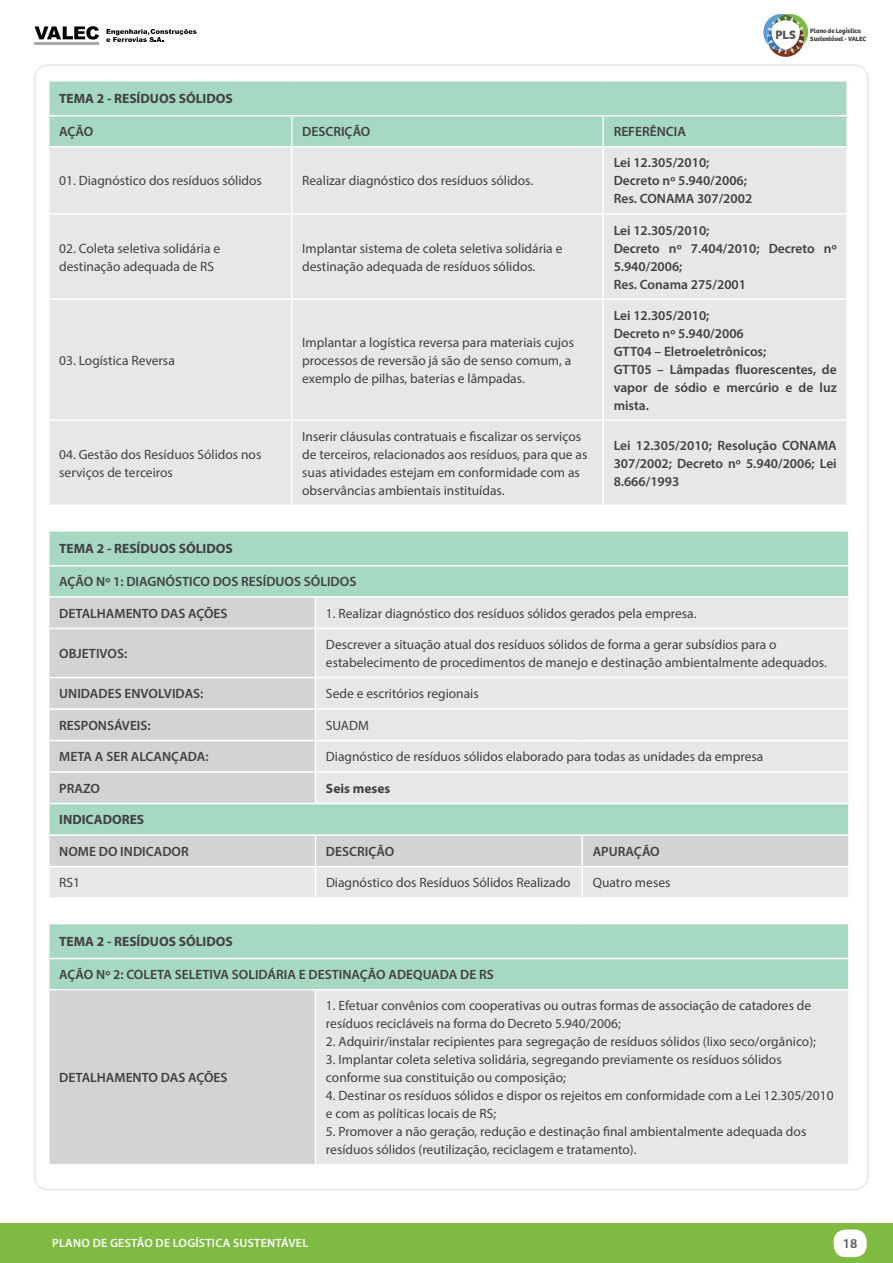
<style>
.page{position:relative;width:893px;height:1263px;background:#fff}
.page>*{position:absolute;margin:0;border:0;box-sizing:border-box;transform-origin:0 0}
.t1{font:13.5px/18px "Myriad Pro";color:#414042}
.t2{font:600 13.5px/18px "Myriad Pro";color:#414042}
.t3{font:700 13.5px "Myriad Pro";color:#414042}
.t4{font:600 13.5px "Myriad Pro";color:#58595b}
.t5{font:600 12px "Myriad Pro";letter-spacing:.02em;color:#fff}
.t6{font:700 6.45px/7.5px "Bree";color:#414042}
.s1{font-size:12.6px;color:#58595b}
</style>
<div class="page">
<div style="left:0;top:1224px;width:893px;height:39px;background:#7fbb42"></div>
<div style="left:834px;top:1229px;width:33px;height:28px;background:#fff;border-radius:12px"></div>
<hr style="left:35px;top:42px;width:64px;height:3px;background:#a7a9ac">
<svg style="left:35px;top:26px;width:64px;height:14px"></svg>
<svg style="left:106px;top:29px;width:91px;height:13px"></svg>
<svg style="left:763px;top:14px;width:45px;height:43px"></svg>
<div style="left:50px;top:81px;width:796px;height:65px;background:#a6d8c2"></div>
<div style="left:50px;top:148px;width:796px;height:357px;background:#e6e7e8"></div>
<hr style="left:291px;top:148px;width:1px;height:65px;background:#fff">
<hr style="left:602px;top:148px;width:2px;height:65px;background:#fff">
<hr style="left:48px;top:213px;width:244px;height:2px;background:#fff">
<hr style="left:292px;top:213px;width:311px;height:2px;background:#fff">
<hr style="left:291px;top:215px;width:1px;height:83px;background:#fff">
<hr style="left:603px;top:213px;width:245px;height:2px;background:#fff">
<hr style="left:602px;top:215px;width:2px;height:83px;background:#fff">
<hr style="left:48px;top:298px;width:244px;height:2px;background:#fff">
<hr style="left:292px;top:298px;width:311px;height:2px;background:#fff">
<hr style="left:291px;top:300px;width:1px;height:119px;background:#fff">
<hr style="left:603px;top:298px;width:245px;height:2px;background:#fff">
<hr style="left:602px;top:300px;width:2px;height:119px;background:#fff">
<hr style="left:48px;top:419px;width:244px;height:2px;background:#fff">
<hr style="left:292px;top:419px;width:311px;height:2px;background:#fff">
<hr style="left:291px;top:421px;width:1px;height:84px;background:#fff">
<hr style="left:603px;top:419px;width:245px;height:2px;background:#fff">
<hr style="left:602px;top:421px;width:2px;height:84px;background:#fff">
<hr style="left:48px;top:115px;width:244px;height:1px;background:#fff">
<hr style="left:292px;top:115px;width:311px;height:1px;background:#fff">
<hr style="left:291px;top:116px;width:1px;height:30px;background:#fff">
<hr style="left:603px;top:115px;width:245px;height:1px;background:#fff">
<hr style="left:602px;top:116px;width:2px;height:30px;background:#fff">
<div style="left:49px;top:532px;width:799px;height:64px;background:#a6d8c2"></div>
<div style="left:49px;top:598px;width:266px;height:142px;background:#d1d3d4"></div>
<div style="left:316px;top:598px;width:532px;height:142px;background:#e6e7e8"></div>
<svg style="left:49px;top:741px;width:799px;height:156px;background:#d2ddda"></svg>
<hr style="left:315px;top:628px;width:267px;height:1px;background:#fff">
<hr style="left:582px;top:628px;width:268px;height:1px;background:#fff">
<hr style="left:315px;top:677px;width:267px;height:1px;background:#fff">
<hr style="left:582px;top:677px;width:268px;height:1px;background:#fff">
<hr style="left:315px;top:708px;width:267px;height:2px;background:#fff">
<hr style="left:582px;top:708px;width:268px;height:2px;background:#fff">
<hr style="left:315px;top:771px;width:267px;height:2px;background:#fff">
<hr style="left:582px;top:771px;width:268px;height:2px;background:#fff">
<hr style="left:315px;top:741px;width:1px;height:30px;background:#fff">
<hr style="left:315px;top:773px;width:1px;height:30px;background:#fff">
<hr style="left:48px;top:628px;width:267px;height:1px;background:#fff">
<hr style="left:48px;top:677px;width:267px;height:1px;background:#fff">
<hr style="left:48px;top:708px;width:267px;height:2px;background:#fff">
<hr style="left:48px;top:771px;width:267px;height:2px;background:#fff">
<hr style="left:315px;top:836px;width:1px;height:30px;background:#fff">
<hr style="left:581px;top:836px;width:2px;height:30px;background:#fff">
<hr style="left:48px;top:866px;width:267px;height:1px;background:#fff">
<hr style="left:315px;top:866px;width:267px;height:1px;background:#fff">
<hr style="left:315px;top:867px;width:1px;height:30px;background:#fff">
<hr style="left:582px;top:866px;width:268px;height:1px;background:#fff">
<hr style="left:581px;top:867px;width:2px;height:30px;background:#fff">
<hr style="left:48px;top:565px;width:267px;height:1px;background:#fff">
<hr style="left:315px;top:565px;width:267px;height:1px;background:#fff">
<hr style="left:582px;top:565px;width:268px;height:1px;background:#fff">
<hr style="left:48px;top:803px;width:267px;height:1px;background:#fff">
<hr style="left:315px;top:803px;width:267px;height:1px;background:#fff">
<hr style="left:582px;top:803px;width:268px;height:1px;background:#fff">
<hr style="left:48px;top:834px;width:267px;height:2px;background:#fff">
<hr style="left:315px;top:834px;width:267px;height:2px;background:#fff">
<hr style="left:582px;top:834px;width:268px;height:2px;background:#fff">
<div style="left:49px;top:924px;width:799px;height:65px;background:#a6d8c2"></div>
<div style="left:49px;top:990px;width:266px;height:175px;background:#d1d3d4"></div>
<div style="left:315px;top:990px;width:534px;height:175px;background:#e6e7e8"></div>
<hr style="left:48px;top:958px;width:267px;height:1px;background:#fff">
<hr style="left:315px;top:958px;width:267px;height:1px;background:#fff">
<hr style="left:582px;top:958px;width:268px;height:1px;background:#fff">
<hr style="left:848px;top:990px;width:2px;height:174px;background:#fff">
<hr style="left:315px;top:1164px;width:267px;height:1px;background:#fff">
<hr style="left:582px;top:1164px;width:268px;height:1px;background:#fff">
<hr style="left:315px;top:990px;width:1px;height:174px;background:#fff">
<hr style="left:48px;top:1164px;width:267px;height:1px;background:#fff">
<p class="t3" style="left:59px;top:90px;width:174px">TEMA 2 - RESÍDUOS SÓLIDOS</p>
<p class="t2" style="left:59px;top:122px;width:36px">AÇÃO</p>
<p class="t2" style="left:302px;top:122px;width:70px">DESCRIÇÃO</p>
<p class="t2" style="left:614px;top:122px;width:74px">REFERÊNCIA</p>
<p class="t1" style="left:59px;top:172px;width:204px">01. Diagnóstico dos resíduos sólidos</p>
<p class="t1" style="left:302px;top:172px;width:232px">Realizar diagnóstico dos resíduos sólidos.</p>
<p class="t2" style="left:614px;top:154px;width:140px">Lei 12.305/2010;<br>Decreto nº 5.940/2006;<br>Res. CONAMA 307/2002</p>
<p class="t6" style="left:810px;top:28px;width:58px;text-indent:-35px"><span class="s1">PLS</span> Plano de Logística<br>Sustentável - VALEC</p>
<p class="t1" style="left:59px;top:239px;width:162px">02. Coleta seletiva solidária e destinação adequada de RS</p>
<p class="t1" style="left:302px;top:239px;width:262px">Implantar sistema de coleta seletiva solidária e destinação adequada de resíduos sólidos.</p>
<p class="t1" style="left:59px;top:351px;width:117px">03. Logística Reversa</p>
<p class="t1" style="left:302px;top:333px;width:273px">Implantar a logística reversa para materiais cujos processos de reversão já são de senso comum, a exemplo de pilhas, baterias e lâmpadas.</p>
<p class="t2" style="left:614px;top:221px;width:225px">Lei 12.305/2010;<br>Decreto nº 7.404/2010; Decreto nº<br>5.940/2006;<br>Res. Conama 275/2001</p>
<p class="t2" style="left:614px;top:306px;width:225px">Lei 12.305/2010;<br>Decreto nº 5.940/2006<br>GTT04 – Eletroeletrônicos;<br>GTT05 – Lâmpadas fluorescentes, de vapor de sódio e mercúrio e de luz mista.</p>
<p class="t1" style="left:59px;top:445px;width:204px">04. Gestão dos Resíduos Sólidos nos serviços de terceiros</p>
<p class="t1" style="left:302px;top:427px;width:287px">Inserir cláusulas contratuais e fiscalizar os serviços de terceiros, relacionados aos resíduos, para que as suas atividades estejam em conformidade com as observâncias ambientais instituídas.</p>
<p class="t2" style="left:614px;top:436px;width:225px;text-align:justify">Lei 12.305/2010; Resolução CONAMA 307/2002; Decreto nº 5.940/2006; Lei 8.666/1993</p>
<p class="t3" style="left:59px;top:540px;width:174px">TEMA 2 - RESÍDUOS SÓLIDOS</p>
<p class="t2" style="left:59px;top:572px;width:299px">AÇÃO Nº 1: DIAGNÓSTICO DOS RESÍDUOS SÓLIDOS</p>
<p class="t2" style="left:59px;top:604px;width:170px">DETALHAMENTO DAS AÇÕES</p>
<p class="t1" style="left:326px;top:604px;width:372px">1. Realizar diagnóstico dos resíduos sólidos gerados pela empresa.</p>
<p class="t2" style="left:59px;top:644px;width:70px">OBJETIVOS:</p>
<p class="t1" style="left:326px;top:635px;width:502px">Descrever a situação atual dos resíduos sólidos de forma a gerar subsídios para o estabelecimento de procedimentos de manejo e destinação ambientalmente adequados.</p>
<p class="t2" style="left:59px;top:684px;width:146px">UNIDADES ENVOLVIDAS:</p>
<p class="t1" style="left:326px;top:685px;width:154px">Sede e escritórios regionais</p>
<p class="t2" style="left:59px;top:716px;width:93px">RESPONSÁVEIS:</p>
<p class="t1" style="left:326px;top:716px;width:45px">SUADM</p>
<p class="t2" style="left:59px;top:747px;width:151px">META A SER ALCANÇADA:</p>
<p class="t1" style="left:326px;top:748px;width:439px">Diagnóstico de resíduos sólidos elaborado para todas as unidades da empresa</p>
<p class="t2" style="left:59px;top:779px;width:42px">PRAZO</p>
<p class="t3" style="left:326px;top:779px;width:66px">Seis meses</p>
<p class="t3" style="left:59px;top:811px;width:85px">INDICADORES</p>
<p class="t2" style="left:59px;top:842px;width:131px">NOME DO INDICADOR</p>
<p class="t2" style="left:326px;top:842px;width:70px">DESCRIÇÃO</p>
<p class="t2" style="left:593px;top:842px;width:69px">APURAÇÃO</p>
<p class="t1" style="left:59px;top:874px;width:22px">RS1</p>
<p class="t1" style="left:326px;top:874px;width:246px">Diagnóstico dos Resíduos Sólidos Realizado</p>
<p class="t1" style="left:593px;top:874px;width:79px">Quatro meses</p>
<p class="t3" style="left:59px;top:933px;width:174px">TEMA 2 - RESÍDUOS SÓLIDOS</p>
<p class="t2" style="left:59px;top:965px;width:436px">AÇÃO Nº 2: COLETA SELETIVA SOLIDÁRIA E DESTINAÇÃO ADEQUADA DE RS</p>
<p class="t2" style="left:59px;top:1068px;width:170px">DETALHAMENTO DAS AÇÕES</p>
<p class="t1" style="left:326px;top:996px;width:487px">1. Efetuar convênios com cooperativas ou outras formas de associação de catadores de resíduos recicláveis na forma do Decreto 5.940/2006;</p>
<p class="t1" style="left:326px;top:1032px;width:491px">2. Adquirir/instalar recipientes para segregação de resíduos sólidos (lixo seco/orgânico);</p>
<p class="t1" style="left:326px;top:1050px;width:457px">3. Implantar coleta seletiva solidária, segregando previamente os resíduos sólidos conforme sua constituição ou composição;</p>
<p class="t1" style="left:326px;top:1086px;width:509px">4. Destinar os resíduos sólidos e dispor os rejeitos em conformidade com a Lei 12.305/2010 e com as políticas locais de RS;</p>
<p class="t1" style="left:326px;top:1122px;width:482px">5. Promover a não geração, redução e destinação final ambientalmente adequada dos resíduos sólidos (reutilização, reciclagem e tratamento).</p>
<p class="t5" style="left:52px;top:1235px;width:258px">PLANO DE GESTÃO DE LOGÍSTICA SUSTENTÁVEL</p>
<p class="t4" style="left:843px;top:1235px;width:16px">18</p>
</div>
